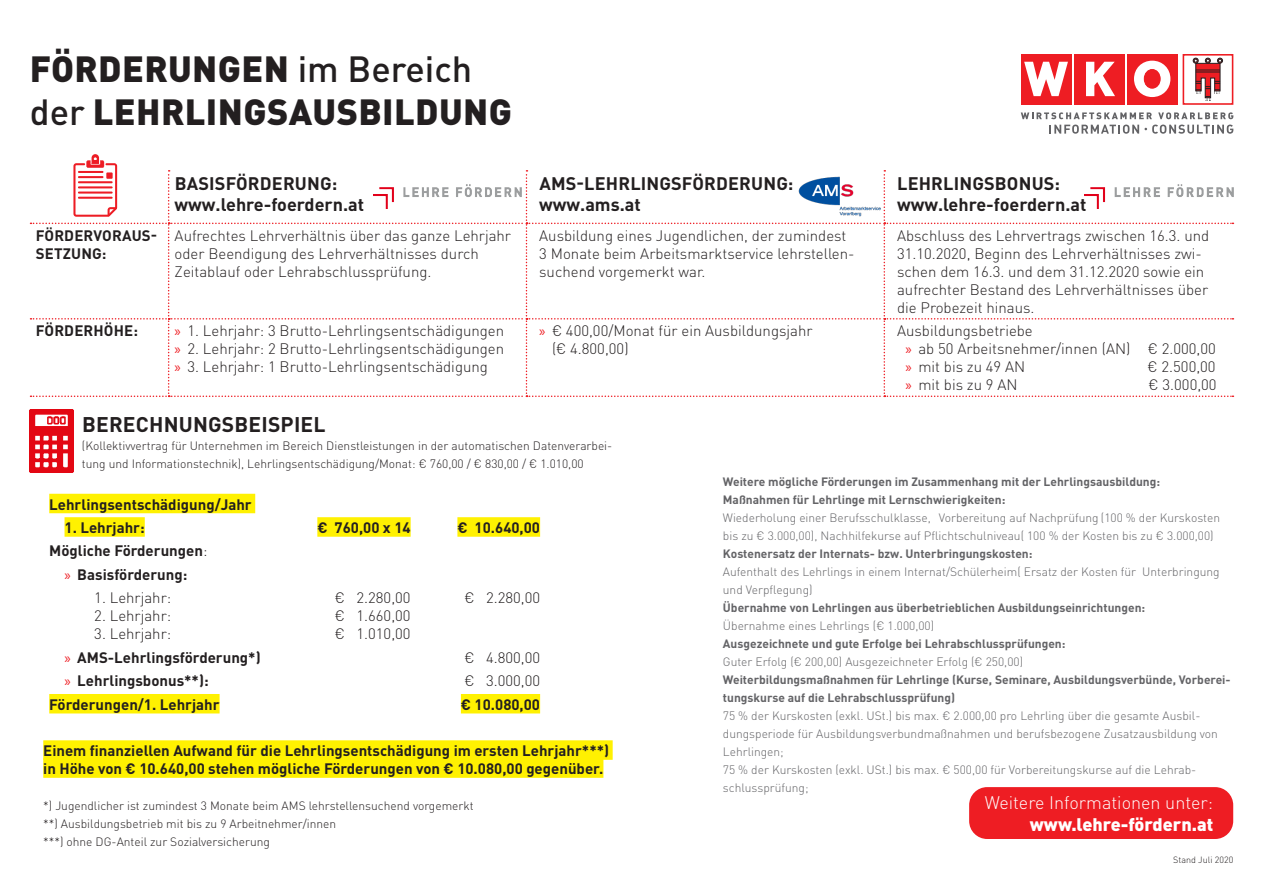
<style>
.page{position:relative;width:1263px;height:893px;background:#fff}
.page>*{position:absolute;margin:0;border:0;box-sizing:border-box;transform-origin:0 0}
.t1{font:900 36px/43.2px "DIN Pro";letter-spacing:.01em;color:#231f20}
.t2{font:700 21px "DIN Pro";letter-spacing:.01em;color:#231f20}
.t3{font:700 18px "DIN Pro";letter-spacing:.01em;color:#231f20}
.t4{font:300 18px "DIN Pro";color:#fff}
.t5{font:900 18px "DIN Pro";color:#fff}
.t6{font:300 15px/18px "DIN Pro";color:#231f20}
.t7{font:700 15px/18px "DIN Pro";color:#231f20}
.t8{font:300 12px/18px "DIN Pro";color:#636366}
.t9{font:700 12px/18px "DIN Pro";color:#636366}
.t10{font:300 12px/18px "DIN Pro";color:#231f20}
.t11{font:300 9px "DIN Pro";color:#231f20}
.s1{font-weight:500}
.s2{font-family:"Myriad Pro";font-weight:400;color:#ee1d23}
.s3{font-weight:300}
</style>
<div class="page">
<div style="left:43px;top:740px;width:570px;height:20px;background:#fff101"></div>
<div style="left:43px;top:758px;width:560px;height:20px;background:#fff101"></div>
<div style="left:49px;top:494px;width:206px;height:19px;background:#fff101"></div>
<div style="left:65px;top:517px;width:80px;height:20px;background:#fff101"></div>
<div style="left:317px;top:517px;width:94px;height:20px;background:#fff101"></div>
<div style="left:457px;top:517px;width:83px;height:20px;background:#fff101"></div>
<div style="left:49px;top:694px;width:171px;height:19px;background:#fff101"></div>
<div style="left:461px;top:694px;width:79px;height:19px;background:#fff101"></div>
<div style="left:969px;top:787px;width:264px;height:52px;background:#ee1d23;border-radius:18px"></div>
<div style="left:1127px;top:54px;width:50px;height:51px;background:#ee1d23"></div>
<div style="left:1074px;top:54px;width:50px;height:51px;background:#ee1d23"></div>
<svg style="left:1086px;top:62px;width:29px;height:34px"></svg>
<div style="left:1021px;top:54px;width:50px;height:51px;background:#ee1d23"></div>
<svg style="left:1024px;top:62px;width:44px;height:34px"></svg>
<svg style="left:1134px;top:61px;width:36px;height:36px"></svg>
<div style="left:1144px;top:70px;width:16px;height:18px;background:#ee1d23;border-radius:50%"></div>
<div style="left:1144px;top:69px;width:16px;height:20px;border:1px solid #ee1d23;border-radius:50%"></div>
<div style="left:1182px;top:54px;width:51px;height:51px;background:#fff;border:2px solid #ee1d23"></div>
<svg style="left:1193px;top:58px;width:29px;height:43px"></svg>
<svg style="left:1049px;top:125px;width:184px;height:9px"></svg>
<svg style="left:1021px;top:112px;width:131px;height:7px"></svg>
<svg style="left:1158px;top:112px;width:75px;height:7px"></svg>
<img style="left:30px;top:410px;width:43px;height:62px">
<svg style="left:31px;top:154px;width:1202px;height:243px"></svg>
<p class="t1" style="left:30px;top:45px;width:484px">FÖRDERUNGEN <span class="s1">im Bereich der</span> LEHRLINGSAUSBILDUNG</p>
<p class="t3" style="left:175px;top:171px;width:164px">BASISFÖRDERUNG:</p>
<p class="t3" style="left:175px;top:193px;width:191px">www.lehre-foerdern.at</p>
<p class="t3" style="left:539px;top:171px;width:256px">AMS-LEHRLINGSFÖRDERUNG:</p>
<p class="t3" style="left:539px;top:193px;width:103px">www.ams.at</p>
<p class="t7" style="left:36px;top:226px;width:123px">FÖRDERVORAUS-<br>SETZUNG:</p>
<p class="t6" style="left:175px;top:226px;width:338px">Aufrechtes Lehrverhältnis über das ganze Lehrjahr oder Beendigung des Lehrverhältnisses durch<br>Zeitablauf oder Lehrabschlussprüfung.</p>
<p class="t6" style="left:539px;top:226px;width:309px">Ausbildung eines Jugendlichen, der zumindest</p>
<p class="t6" style="left:539px;top:244px;width:317px">3 Monate beim Arbeitsmarktservice lehrstellen&shy;suchend vorgemerkt war.</p>
<p class="t3" style="left:897px;top:171px;width:164px">LEHRLINGSBONUS:</p>
<p class="t3" style="left:897px;top:193px;width:191px">www.lehre-foerdern.at</p>
<p class="t6" style="left:897px;top:226px;width:314px">Abschluss des Lehrvertrags zwischen 16.3. und 31.10.2020, Beginn des Lehrverhältnisses zwi&shy;schen dem 16.3. und dem 31.12.2020 sowie ein aufrechter Bestand des Lehrverhältnisses über die Probezeit hinaus.</p>
<p class="t7" style="left:36px;top:321px;width:104px">FÖRDERHÖHE:</p>
<p class="t6" style="left:175px;top:321px;width:331px"><span class="s2">»</span> 1. Lehrjahr: 3 Brutto-Lehrlingsentschädigungen</p>
<p class="t6" style="left:175px;top:339px;width:331px"><span class="s2">»</span> 2. Lehrjahr: 2 Brutto-Lehrlingsentschädigungen</p>
<p class="t6" style="left:175px;top:357px;width:315px"><span class="s2">»</span> 3. Lehrjahr: 1 Brutto-Lehrlingsentschädigung</p>
<p class="t6" style="left:552px;top:321px;width:262px;text-indent:-13px"><span class="s2">»</span> € 400,00/Monat für ein Ausbildungsjahr (€ 4.800,00)</p>
<p class="t6" style="left:897px;top:321px;width:137px">Ausbildungsbetriebe</p>
<p class="t6" style="left:905px;top:339px;width:312px"><span class="s2">»</span> ab 50 Arbeitsnehmer/innen (AN) € 2.000,00</p>
<p class="t6" style="left:905px;top:357px;width:121px"><span class="s2">»</span> mit bis zu 49 AN</p>
<p class="t6" style="left:1147px;top:357px;width:70px">€ 2.500,00</p>
<p class="t6" style="left:905px;top:375px;width:113px"><span class="s2">»</span> mit bis zu 9 AN</p>
<p class="t6" style="left:1148px;top:375px;width:70px">€ 3.000,00</p>
<p class="t2" style="left:82px;top:410px;width:245px">BERECHNUNGSBEISPIEL</p>
<p class="t10" style="left:82px;top:436px;width:532px">(Kollektivvertrag für Unternehmen im Bereich Dienstleistungen in der automatischen Datenverarbei&shy;tung und Informationstechnik), Lehrlingsentschädigung/Monat: € 760,00 / € 830,00 / € 1.010,00</p>
<p class="t7" style="left:49px;top:494px;width:204px">Lehrlingsentschädigung/Jahr</p>
<p class="t7" style="left:65px;top:518px;width:82px">1. Lehrjahr:</p>
<p class="t7" style="left:317px;top:518px;width:95px">€ 760,00 x 14</p>
<p class="t7" style="left:457px;top:518px;width:84px">€ 10.640,00</p>
<p class="t7" style="left:49px;top:541px;width:160px">Mögliche Förderungen<span class="s3">:</span></p>
<p class="t7" style="left:65px;top:565px;width:124px"><span class="s2">»</span> Basisförderung:</p>
<p class="t6" style="left:94px;top:588px;width:78px">1. Lehrjahr:</p>
<p class="t6" style="left:94px;top:606px;width:78px">2. Lehrjahr:</p>
<p class="t6" style="left:94px;top:624px;width:78px">3. Lehrjahr:</p>
<p class="t6" style="left:335px;top:588px;width:77px;text-align:justify">€ 2.280,00 € 1.660,00 € 1.010,00</p>
<p class="t6" style="left:464px;top:588px;width:77px">€ 2.280,00</p>
<p class="t7" style="left:65px;top:648px;width:198px"><span class="s2">»</span> AMS-Lehrlingsförderung*)</p>
<p class="t6" style="left:464px;top:648px;width:77px">€ 4.800,00</p>
<p class="t7" style="left:65px;top:671px;width:146px"><span class="s2">»</span> Lehrlingsbonus**):</p>
<p class="t6" style="left:464px;top:671px;width:77px">€ 3.000,00</p>
<p class="t7" style="left:49px;top:695px;width:172px">Förderungen/1. Lehrjahr</p>
<p class="t7" style="left:461px;top:695px;width:81px">€ 10.080,00</p>
<p class="t7" style="left:43px;top:741px;width:567px">Einem finanziellen Aufwand für die Lehrlingsentschädigung im ersten Lehrjahr***) in Höhe von € 10.640,00 stehen mögliche Förderungen von € 10.080,00 gegenüber.</p>
<p class="t10" style="left:43px;top:796px;width:432px">*) Jugendlicher ist zumindest 3 Monate beim AMS lehrstellensuchend vorgemerkt</p>
<p class="t10" style="left:43px;top:814px;width:294px">**) Ausbildungsbetrieb mit bis zu 9 Arbeitnehmer/innen</p>
<p class="t10" style="left:43px;top:832px;width:228px">***) ohne DG-Anteil zur Sozialversicherung</p>
<p class="t9" style="left:723px;top:472px;width:439px">Weitere mögliche Förderungen im Zusammenhang mit der Lehrlingsausbildung:</p>
<p class="t9" style="left:723px;top:490px;width:284px">Maßnahmen für Lehrlinge mit Lernschwierigkeiten:</p>
<p class="t8" style="left:723px;top:508px;width:499px">Wiederholung einer Berufsschulklasse, Vorbereitung auf Nachprüfung (100 % der Kurskosten bis zu € 3.000,00), Nachhilfekurse auf Pflichtschulniveau( 100 % der Kosten bis zu € 3.000,00)</p>
<p class="t9" style="left:723px;top:544px;width:311px">Kostenersatz der Internats- bzw. Unterbringungskosten:</p>
<p class="t8" style="left:723px;top:562px;width:498px">Aufenthalt des Lehrlings in einem Internat/Schülerheim( Ersatz der Kosten für Unterbringung und Verpflegung)</p>
<p class="t9" style="left:723px;top:598px;width:424px">Übernahme von Lehrlingen aus überbetrieblichen Ausbildungseinrichtungen:</p>
<p class="t8" style="left:723px;top:616px;width:213px">Übernahme eines Lehrlings (€ 1.000,00)</p>
<p class="t9" style="left:723px;top:634px;width:344px">Ausgezeichnete und gute Erfolge bei Lehrabschlussprüfungen:</p>
<p class="t8" style="left:723px;top:652px;width:302px">Guter Erfolg (€ 200,00) Ausgezeichneter Erfolg (€ 250,00)</p>
<p class="t9" style="left:723px;top:670px;width:509px">Weiterbildungsmaßnahmen für Lehrlinge (Kurse, Seminare, Ausbildungsverbünde, Vorberei&shy;tungskurse auf die Lehrabschlussprüfung)</p>
<p class="t8" style="left:723px;top:706px;width:497px">75 % der Kurskosten (exkl. USt.) bis max. € 2.000,00 pro Lehrling über die gesamte Ausbil&shy;dungsperiode für Ausbildungsverbundmaßnahmen und berufsbezogene Zusatzausbildung von<br>Lehrlingen;</p>
<p class="t8" style="left:723px;top:760px;width:475px">75 % der Kurskosten (exkl. USt.) bis max. € 500,00 für Vorbereitungskurse auf die Lehrab&shy;schlussprüfung;</p>
<p class="t4" style="left:985px;top:790px;width:230px">Weitere Informationen unter:</p>
<p class="t5" style="left:1030px;top:812px;width:185px">www.lehre-fördern.at</p>
<p class="t11" style="left:1173px;top:854px;width:62px">Stand Juli 2020</p>
</div>
